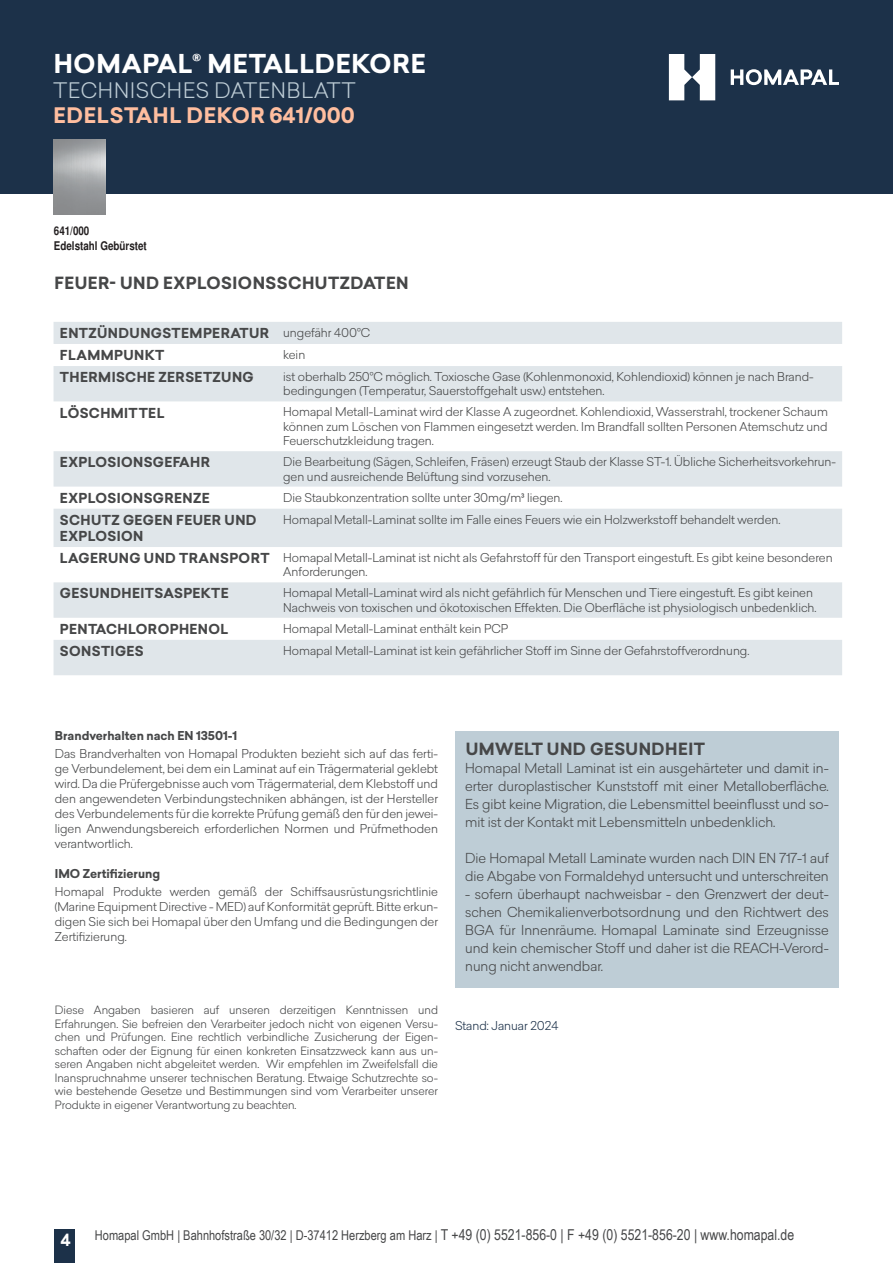
<style>
.page{position:relative;width:893px;height:1263px;background:#fff}
.page>*{position:absolute;margin:0;border:0;box-sizing:border-box;transform-origin:0 0}
.t1{font:700 25.5px "Arpa Sans";letter-spacing:.03em;color:#fff}
.t2{font:300 21px "Arpa Sans";letter-spacing:.04em;color:#becdd6}
.t3{font:700 21px "Arpa Sans";letter-spacing:.03em;color:#ffbe9f}
.Fliesstext{font:700 16.5px "Arpa Sans";letter-spacing:.03em;color:#464748}
.Absatzformat_1{font:700 16.5px "Arpa Sans";letter-spacing:.03em;color:#464748}
.t4{font:700 16.5px "Arpa Sans";color:#fff}
.Fliesstext-2{font:300 13.5px/18px "Arpa Sans";color:#464748;text-align:justify}
.Absatzformat_1-2{font:700 13.5px "Arpa Sans";letter-spacing:.03em;color:#464748}
.t5{font:13.5px "Arial Narrow";color:#464748}
.Absatzformat_1-3{font:300 12px/15px "Arpa Sans";color:#464748;text-align:justify}
.t6{font:700 12px "Arpa Sans";color:#464748}
.t7{font:700 condensed 12px "Helvetica";color:#231f20}
.t8{font:300 12px "Arpa Sans";color:#1c3149}
.t9{font:12px "Arial Narrow";color:#fff}
.t10{font:300 11.25px/13.5px "Arpa Sans";color:#464748;text-align:justify}
.s1{font-family:"Arial Narrow";font-weight:400}
.s2{font-size:15px}
</style>
<div class="page">
<div style="left:54px;top:1229px;width:20px;height:34px;background:#1c3149"></div>
<div style="left:0;top:0;width:893px;height:193px;background:#1c3149"></div>
<svg style="left:731px;top:69px;width:108px;height:16px"></svg>
<svg style="left:669px;top:54px;width:46px;height:46px"></svg>
<img style="left:54px;top:139px;width:52px;height:76px">
<svg style="left:54px;top:322px;width:788px;height:353px;fill:#e0e6ea"></svg>
<div style="left:455px;top:730px;width:384px;height:257px;background:#becdd6"></div>
<h1 class="t1" style="left:54px;top:44px;width:374px">HOMAPAL<sup>®</sup> METALLDEKORE</h1>
<h2 class="t2" style="left:54px;top:75px;width:304px">TECHNISCHES DATENBLATT</h2>
<h2 class="t3" style="left:54px;top:100px;width:303px">EDELSTAHL DEKOR 641/000</h2>
<p class="t7" style="left:54px;top:224px;width:37px">641/000</p>
<p class="t7" style="left:54px;top:238px;width:94px">Edelstahl Gebürstet</p>
<p class="Fliesstext" style="left:54px;top:271px;width:356px">FEUER- UND EXPLOSIONSSCHUTZDATEN</p>
<p class="Absatzformat_1-2" style="left:60px;top:323px;width:211px">ENTZÜNDUNGSTEMPERATUR</p>
<p class="Absatzformat_1-3" style="left:283px;top:324px;width:89px">ungefähr 400°C</p>
<p class="Absatzformat_1-2" style="left:60px;top:345px;width:106px">FLAMMPUNKT</p>
<p class="Absatzformat_1-3" style="left:283px;top:347px;width:24px">kein</p>
<p class="Absatzformat_1-2" style="left:60px;top:367px;width:195px">THERMISCHE ZERSETZUNG</p>
<p class="Absatzformat_1-3" style="left:283px;top:369px;width:532px">ist oberhalb 250°C möglich. Toxiosche Gase (Kohlenmonoxid, Kohlendioxid) können je nach Brand-</p>
<p class="Absatzformat_1-3" style="left:283px;top:383px;width:323px">bedingungen (Temperatur, Sauerstoffgehalt usw.) entstehen.</p>
<p class="Absatzformat_1-2" style="left:60px;top:402px;width:106px">LÖSCHMITTEL</p>
<p class="Absatzformat_1-3" style="left:283px;top:404px;width:546px;line-height:14.4px">Homapal Metall-Laminat wird der Klasse A zugeordnet. Kohlendioxid, Wasserstrahl, trockener Schaum können zum Löschen von Flammen eingesetzt werden. Im Brandfall sollten Personen Atemschutz und Feuerschutzkleidung tragen.</p>
<p class="Absatzformat_1-2" style="left:60px;top:452px;width:152px">EXPLOSIONSGEFAHR</p>
<p class="Absatzformat_1-3" style="left:283px;top:454px;width:554px;line-height:14.4px">Die Bearbeitung (Sägen, Schleifen, Fräsen) erzeugt Staub der Klasse ST-1. Übliche Sicherheitsvorkehrun&shy;gen und ausreichende Belüftung sind vorzusehen.</p>
<p class="Absatzformat_1-2" style="left:60px;top:487px;width:151px">EXPLOSIONSGRENZE</p>
<p class="Absatzformat_1-3" style="left:283px;top:489px;width:281px">Die Staubkonzentration sollte unter 30mg/m<span class="s1">³</span> liegen.</p>
<p class="Absatzformat_1-2" style="left:60px;top:509px;width:198px">SCHUTZ GEGEN FEUER UND</p>
<p class="Absatzformat_1-2" style="left:60px;top:526px;width:85px">EXPLOSION</p>
<p class="Absatzformat_1-3" style="left:283px;top:511px;width:499px">HomapalMetall-Laminat sollte im Falle eines Feuers wie ein Holzwerkstoff behandelt werden.</p>
<p class="Absatzformat_1-2" style="left:60px;top:548px;width:211px">LAGERUNG UND TRANSPORT</p>
<p class="Absatzformat_1-3" style="left:283px;top:550px;width:551px;line-height:14.4px">HomapalMetall-Laminat ist nicht als Gefahrstoff für den Transport eingestuft. Es gibt keine besonderen<br>Anforderungen.</p>
<p class="Absatzformat_1-2" style="left:60px;top:583px;width:170px">GESUNDHEITSASPEKTE</p>
<p class="Absatzformat_1-3" style="left:283px;top:585px;width:531px">Homapal Metall-Laminat wird als nicht gefährlich für Menschen und Tiere eingestuft. Es gibt keinen</p>
<p class="Absatzformat_1-3" style="left:283px;top:599px;width:535px">Nachweis von toxischen und ökotoxischen Effekten. Die Oberfläche ist physiologisch unbedenklich.</p>
<p class="Absatzformat_1-2" style="left:60px;top:618px;width:170px">PENTACHLOROPHENOL</p>
<p class="Absatzformat_1-3" style="left:283px;top:620px;width:227px">Homapal Metall-Laminat enthält kein PCP</p>
<p class="Absatzformat_1-2" style="left:60px;top:641px;width:85px">SONSTIGES</p>
<p class="Absatzformat_1-3" style="left:283px;top:642px;width:468px">Homapal Metall-Laminat ist kein gefährlicher Stoff im Sinne der Gefahrstoffverordnung.</p>
<p class="t6" style="left:55px;top:726px;width:184px">Brandverhalten nach EN 13501-1</p>
<p class="Absatzformat_1-3" style="left:55px;top:745px;width:385px">Das Brandverhalten von Homapal Produkten bezieht sich auf das ferti&shy;ge Verbundelement, bei dem ein Laminat auf ein Trägermaterial geklebt wird. Da die Prüfergebnisse auch vom Trägermaterial, dem Klebstoff und den angewendeten Verbindungstechniken abhängen, ist der Hersteller des Verbundelements für die korrekte Prüfung gemäß den für den jewei&shy;ligen Anwendungsbereich erforderlichen Normen und Prüfmethoden verantwortlich.</p>
<p class="t6" style="left:55px;top:864px;width:107px">IMO Zertifizierung</p>
<p class="Absatzformat_1-3" style="left:55px;top:883px;width:385px">Homapal Produkte werden gemäß der Schiffsausrüstungsrichtlinie (Marine Equipment Directive - MED) auf Konformität geprüft. Bitte erkun&shy;digen Sie sich bei Homapal über den Umfang und die Bedingungen der Zertifizierung.</p>
<p class="t10" style="left:55px;top:1003px;width:385px">Diese Angaben basieren auf unseren derzeitigen Kenntnissen und Erfahrungen. Sie befreien den Verarbeiter jedoch nicht von eigenen Versu&shy;chen und Prüfungen. Eine rechtlich verbindliche Zusicherung der Eigen&shy;schaften oder der Eignung für einen konkreten Einsatzzweck kann aus un&shy;seren Angaben nicht abgeleitet werden. Wir empfehlen im Zweifelsfall die Inanspruchnahme unserer technischen Beratung. Etwaige Schutzrechte so&shy;wie bestehende Gesetze und Bestimmungen sind vom Verarbeiter unserer Produkte in eigener Verantwortung zu beachten.</p>
<p class="Absatzformat_1" style="left:466px;top:736px;width:241px">UMWELT UND GESUNDHEIT</p>
<p class="Fliesstext-2" style="left:465px;top:758px;width:365px">Homapal Metall Laminat ist ein ausgehärteter und damit in&shy;erter duroplastischer Kunststoff mit einer Metalloberfläche.<br>Es gibt keine Migration, die Lebensmittel beeinflusst und so&shy;mit ist der Kontakt mit Lebensmitteln unbedenklich.</p>
<p class="Fliesstext-2" style="left:465px;top:848px;width:365px">Die Homapal Metall Laminate wurden nach DIN EN 717-1 auf die Abgabe von Formaldehyd untersucht und unterschreiten</p>
<p class="Fliesstext-2" style="left:465px;top:884px;width:365px">- sofern überhaupt nachweisbar - den Grenzwert der deut&shy;schen Chemikalienverbotsordnung und den Richtwert des BGA für Innenräume. Homapal Laminate sind Erzeugnisse und kein chemischer Stoff und daher ist die REACH-Verord&shy;nung nicht anwendbar.</p>
<p class="t8" style="left:455px;top:1016px;width:105px">Stand: Januar 2024</p>
<p class="t9" style="left:61px;top:1229px;width:7px">4</p>
<p class="t5" style="left:95px;top:1225px;width:701px">Homapal GmbH | Bahnhofstraße 30/32 | D-37412 Herzberg am Harz | <span class="s2">T +49 (0) 5521-856-0 | F +49 (0) 5521-856-20 | www.homapal.de</span></p>
<h3 class="t4" style="left:61px;top:1227px;width:12px">4</h3>
</div>
